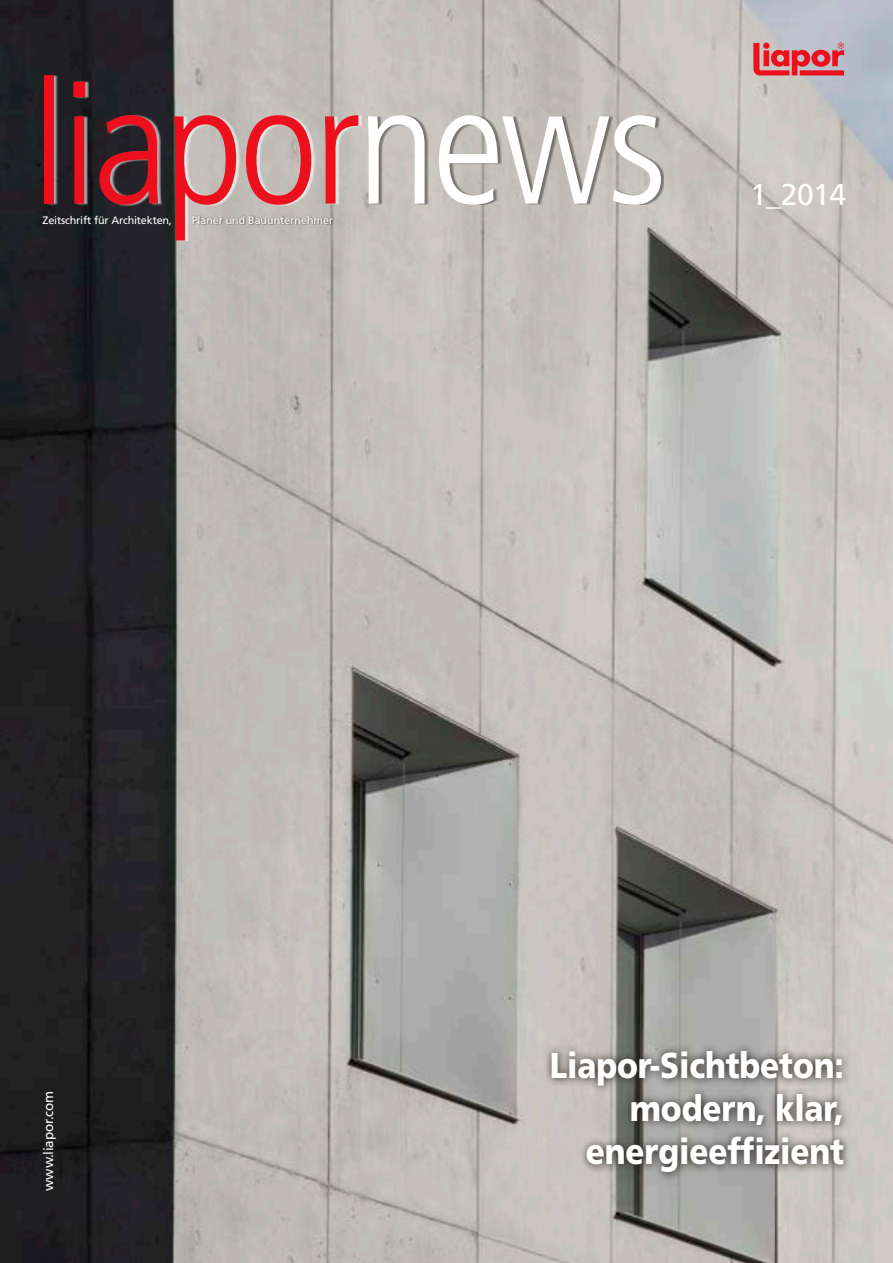
<style>
.page{position:relative;width:893px;height:1263px;background:#fff}
.page>*{position:absolute;margin:0;border:0;box-sizing:border-box;transform-origin:0 0}
.t1{font:300 condensed 170.85px "Frutiger";letter-spacing:-.025em;color:#ed101c}
.t2{font:900 36px/43.2px "Frutiger";letter-spacing:-.005em;color:#fff;text-align:right;scale:.87 1}
.t3{font:30px "Frutiger";color:#fff}
.t4{font:13.5px "Frutiger";letter-spacing:-.015em;color:#fff}
.t5{font:10.8px "Frutiger";letter-spacing:-.015em;color:#fff}
.s1{color:#fff}
</style>
<div class="page">
<img style="left:0;top:0;width:893px;height:1263px">
<svg style="left:753px;top:43px;width:91px;height:32px;background:#d7666f"></svg>
<div style="left:47px;top:75px;width:315px;height:165px;background:#fff;opacity:.63"></div>
<div style="left:371px;top:115px;width:293px;height:90px;background:#292421;opacity:.49"></div>
<svg style="left:543px;top:1042px;width:309px;height:139px;background:#94918e"></svg>
<div style="left:38px;top:1087px;width:22px;height:107px;background:#1e1e1e"></div>
<h1 class="t1" style="left:31px;top:48px;width:637px">liapor<span class="s1">news</span></h1>
<p class="t5" style="left:43px;top:214px;width:131px">Zeitschrift für Architekten,</p>
<p class="t5" style="left:192px;top:214px;width:143px">Planer und Bauunternehmer</p>
<h3 class="t3" style="left:750px;top:177px;width:98px">1_2014</h3>
<p class="t4" style="left:40px;top:1190px;width:101px;rotate:-90deg">www.liapor.com</p>
<h2 class="t2" style="left:550px;top:1043px;width:340px">Liapor-Sichtbeton: modern, klar, energieeffizient</h2>
</div>
